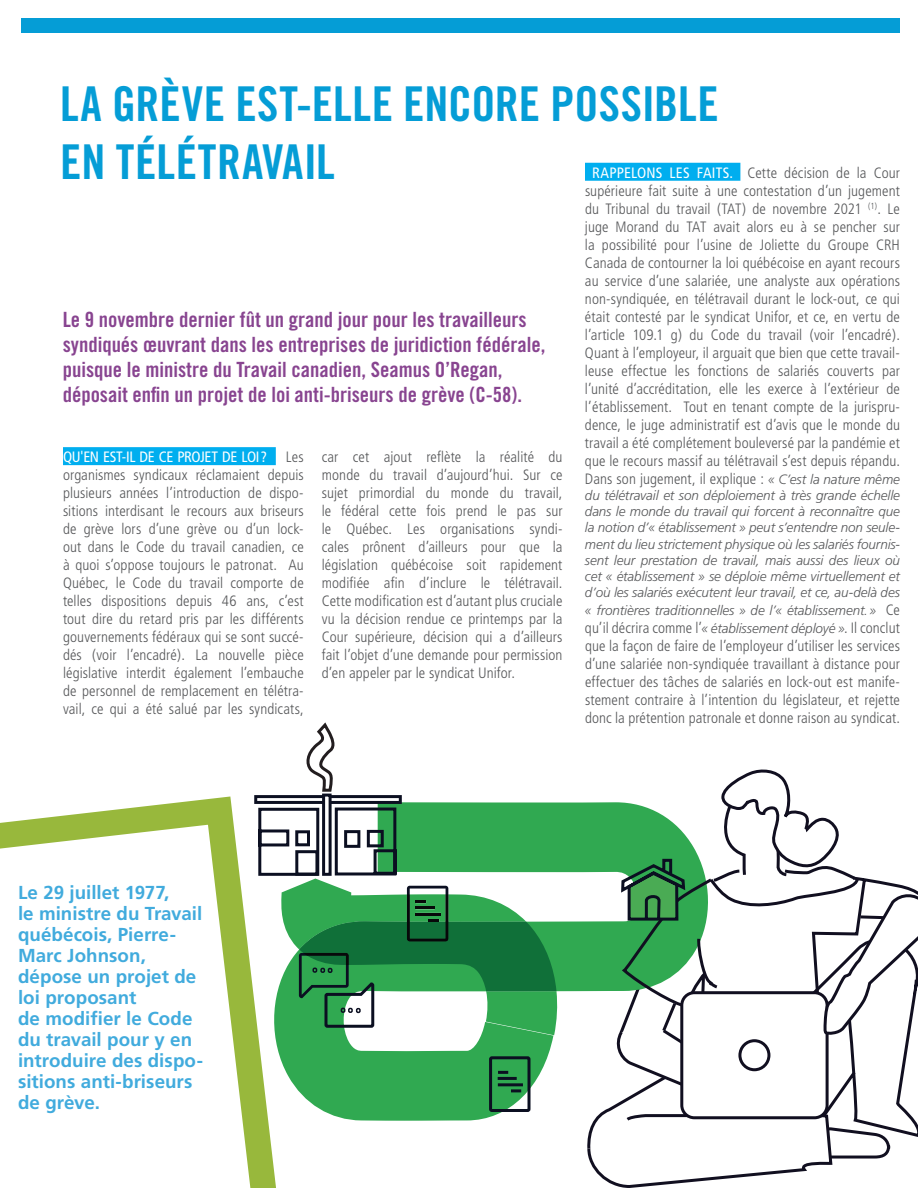
<style>
.page{position:relative;width:918px;height:1188px;background:#fff}
.page>*{position:absolute;margin:0;border:0;box-sizing:border-box;transform-origin:0 0}
.t1{font:48px/57.6px "Trade Gothic Bold Cond Twenty";color:#059dd6}
.t2{font:21px/25.2px "Trade Gothic Bold Cond Twenty";color:#884490}
.t3{font:700 18.75px/21px "Frutiger";color:#41abdd}
.t4{font:300 condensed 15px/18px "Frutiger";letter-spacing:.005em;color:#57585a;text-align:justify}
.t5{font:condensed 15px "Frutiger";letter-spacing:-.025em;color:#fff}
.t6{font:italic 300 13.5px/16.2px "Frutiger";letter-spacing:-.005em;color:#57585a;text-align:justify}
.s1{font-weight:400;color:#fff}
.s2{font-style:italic;font-stretch:normal;font-size:13.5px}
.s3{font-style:normal;font-stretch:condensed;font-size:15px}
</style>
<div class="page">
<div style="left:585px;top:163px;width:155px;height:18px;background:#00aeef"></div>
<div style="left:63px;top:447px;width:213px;height:18px;background:#00aeef"></div>
<div style="left:21px;top:18px;width:879px;height:14px;background:#059dd6"></div>
<svg style="left:0;top:796px;width:276px;height:392px"></svg>
<svg style="left:269px;top:802px;width:317px;height:319px;fill:#30a951"></svg>
<svg style="left:586px;top:769px;width:332px;height:419px"></svg>
<svg style="left:488px;top:1055px;width:44px;height:58px;background:#378452"></svg>
<svg style="left:253px;top:722px;width:305px;height:313px"></svg>
<hr style="left:415px;top:906px;width:20px;height:3px;background:#07090a">
<hr style="left:416px;top:913px;width:25px;height:3px;background:#07090a">
<h1 class="t1" style="left:60px;top:75px;width:660px">La grève est-elle encore possible en télétravail</h1>
<p class="t4" style="left:585px;top:164px;width:317px;text-align:center"><span class="s1">RAPPELONS LES FAITS.</span> Cette décision de la Cour supérieure fait suite à une contestation d’un jugement du Tribunal du travail (TAT) de novembre 2021 <sup>(1)</sup>. Le juge Morand du TAT avait alors eu à se pencher sur la possibilité pour l’usine de Joliette du Groupe CRH Canada de contourner la loi québécoise en ayant recours au service d’une salariée, une analyste aux opérations non-syndiquée, en télétravail durant le lock-out, ce qui était contesté par le syndicat Unifor, et ce, en vertu de l’article 109.1 g) du Code du travail (voir l’encadré).<br>Quant à l’employeur, il arguait que bien que cette travail&shy;leuse effectue les fonctions de salariés couverts par l’unité d’accréditation, elle les exerce à l’extérieur de l’établissement. Tout en tenant compte de la jurispru&shy;dence, le juge administratif est d’avis que le monde du travail a été complétement bouleversé par la pandémie et que le recours massif au télétravail s’est depuis répandu.<br>Dans son jugement, il explique : <span class="s2">« C’est la nature même</span></p>
<p class="t6" style="left:585px;top:487px;width:317px">du télétravail et son déploiement à très grande échelle dans le monde du travail qui forcent à reconnaître que la notion d’« établissement » peut s’entendre non seule&shy;ment du lieu strictement physique où les salariés fournis&shy;sent leur prestation de travail, mais aussi des lieux où cet « établissement » se déploie même virtuellement et d’où les salariés exécutent leur travail, et ce, au-delà des</p>
<p class="t6" style="left:585px;top:602px;width:317px">« frontières traditionnelles » de l’« établissement.» <span class="s3">Ce</span></p>
<p class="t4" style="left:585px;top:619px;width:317px">qu’il décrira comme l’<span class="s2">« établissement déployé »</span>. Il conclut que la façon de faire de l’employeur d’utiliser les services d’une salariée non-syndiquée travaillant à distance pour effectuer des tâches de salariés en lock-out est manife&shy;stement contraire à l’intention du législateur, et rejette donc la prétention patronale et donne raison au syndicat.</p>
<p class="t2" style="left:63px;top:306px;width:484px">Le 9 novembre dernier fût un grand jour pour les travailleurs syndiqués œuvrant dans les entreprises de juridiction fédérale, puisque le ministre du Travail canadien, Seamus O’Regan, déposait enfin un projet de loi anti-briseurs de grève (C-58).</p>
<p class="t4" style="left:63px;top:448px;width:242px;text-indent:223px">Les organismes syndicaux réclamaient depuis plusieurs années l’introduction de dispo&shy;sitions interdisant le recours aux briseurs de grève lors d’une grève ou d’un lock&shy;out dans le Code du travail canadien, ce à quoi s’oppose toujours le patronat. Au Québec, le Code du travail comporte de telles dispositions depuis 46 ans, c’est tout dire du retard pris par les différents gouvernements fédéraux qui se sont succé&shy;dés (voir l’encadré). La nouvelle pièce législative interdit également l’embauche de personnel de remplacement en télétra&shy;vail, ce qui a été salué par les syndicats,</p>
<p class="t4" style="left:322px;top:448px;width:242px">car cet ajout reflète la réalité du monde du travail d’aujourd’hui. Sur ce sujet primordial du monde du travail, le fédéral cette fois prend le pas sur le Québec. Les organisations syndi&shy;cales prônent d’ailleurs pour que la législation québécoise soit rapidement modifiée afin d’inclure le télétravail.<br>Cette modification est d’autant plus cruciale vu la décision rendue ce printemps par la Cour supérieure, décision qui a d’ailleurs fait l’objet d’une demande pour permission d’en appeler par le syndicat Unifor.</p>
<p class="t5" style="left:63px;top:448px;width:206px">QU'EN EST-IL DE CE PROJET DE LOI?</p>
<p class="t3" style="left:18px;top:882px;width:187px">Le 29 juillet 1977,<br>le ministre du Travail québécois, Pierre-<br>Marc Johnson, dépose un projet de loi proposant<br>de modifier le Code du travail pour y en introduire des dispo&shy;sitions anti-briseurs de grève.</p>
</div>
